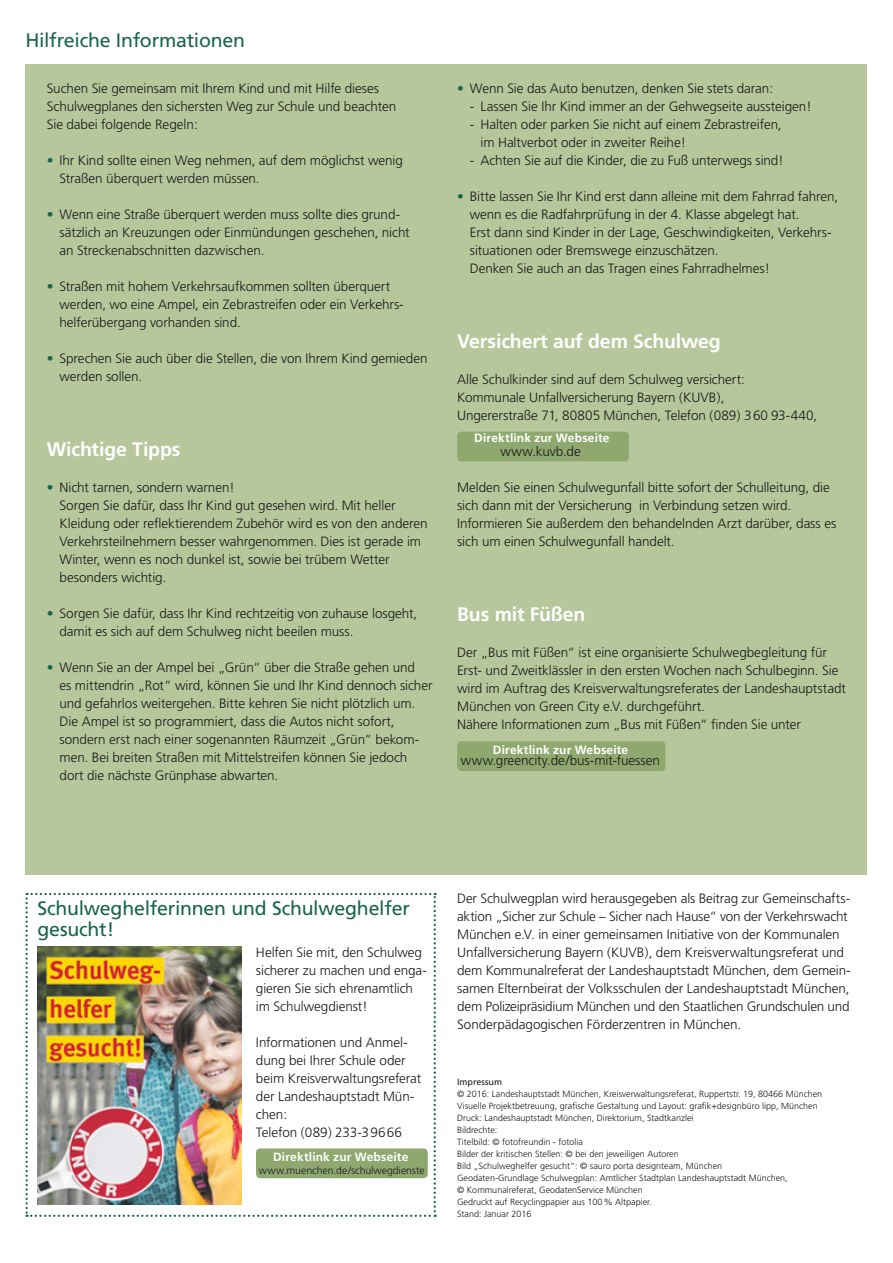
<style>
.page{position:relative;width:893px;height:1263px;background:#fff}
.page>*{position:absolute;margin:0;border:0;box-sizing:border-box;transform-origin:0 0}
.t1{font:19.5px/21px "Frutiger";letter-spacing:-.01em;color:#19654c}
.t2{font:700 19.5px "Frutiger";letter-spacing:-.005em;color:#fff}
.t3{font:300 13.5px/18px "Frutiger";letter-spacing:-.005em;color:#1a1a18}
.t4{font:700 12px "Frutiger";letter-spacing:.01em;color:#fff}
.t5{font:300 10.5px "Frutiger";letter-spacing:-.005em;color:#1a1a18}
.t6{font:300 9px/12px "Frutiger";color:#1a1a18}
.t7{font:9px "Frutiger";color:#1a1a18}
.s1{color:#19654c}
</style>
<div class="page">
<div style="left:26px;top:65px;width:841px;height:810px;background:#b7c79c"></div>
<div style="left:457px;top:741px;width:208px;height:30px;background:#8fa870;border-radius:4px"></div>
<div style="left:457px;top:432px;width:172px;height:29px;background:#8fa870;border-radius:4px"></div>
<img style="left:26px;top:893px;width:410px;height:324px">
<h1 class="t1" style="left:26px;top:29px;width:221px">Hilfreiche Informationen</h1>
<p class="t3" style="left:47px;top:80px;width:351px">Suchen Sie gemeinsam mit Ihrem Kind und mit Hilfe dieses<br>Schulwegplanes den sichersten Weg zur Schule und beachten<br>Sie dabei folgende Regeln:</p>
<p class="t3" style="left:60px;top:152px;width:345px;text-indent:-13px"><span class="s1">•</span> Ihr Kind sollte einen Weg nehmen, auf dem möglichst wenig<br>Straßen überquert werden müssen.</p>
<p class="t3" style="left:60px;top:206px;width:352px;text-indent:-13px"><span class="s1">•</span> Wenn eine Straße überquert werden muss sollte dies grund&shy;sätzlich an Kreuzungen oder Einmündungen geschehen, nicht an Streckenabschnitten dazwischen.</p>
<p class="t3" style="left:60px;top:278px;width:346px;text-indent:-13px"><span class="s1">•</span> Straßen mit hohem Verkehrsaufkommen sollten überquert werden, wo eine Ampel, ein Zebrastreifen oder ein Verkehrs&shy;helferübergang vorhanden sind.</p>
<p class="t3" style="left:60px;top:350px;width:370px;text-indent:-13px"><span class="s1">•</span> Sprechen Sie auch über die Stellen, die von Ihrem Kind gemieden werden sollen.</p>
<h1 class="t2" style="left:47px;top:438px;width:135px">Wichtige Tipps</h1>
<p class="t3" style="left:60px;top:479px;width:370px;text-indent:-13px"><span class="s1">•</span> Nicht tarnen, sondern warnen!<br>Sorgen Sie dafür, dass Ihr Kind gut gesehen wird. Mit heller Kleidung oder reflektierendem Zubehör wird es von den anderen Verkehrsteilnehmern besser wahrgenommen. Dies ist gerade im Winter, wenn es noch dunkel ist, sowie bei trübem Wetter besonders wichtig.</p>
<p class="t3" style="left:60px;top:605px;width:359px;text-indent:-13px"><span class="s1">•</span> Sorgen Sie dafür, dass Ihr Kind rechtzeitig von zuhause losgeht, damit es sich auf dem Schulweg nicht beeilen muss.</p>
<p class="t3" style="left:60px;top:659px;width:374px;text-indent:-13px"><span class="s1">•</span> Wenn Sie an der Ampel bei „Grün“ über die Straße gehen und<br>es mittendrin „Rot“ wird, können Sie und Ihr Kind dennoch sicher und gefahrlos weitergehen. Bitte kehren Sie nicht plötzlich um.<br>Die Ampel ist so programmiert, dass die Autos nicht sofort, sondern erst nach einer sogenannten Räumzeit „Grün“ bekom&shy;men. Bei breiten Straßen mit Mittelstreifen können Sie jedoch dort die nächste Grünphase abwarten.</p>
<p class="t3" style="left:457px;top:80px;width:318px"><span class="s1">•</span> Wenn Sie das Auto benutzen, denken Sie stets daran:</p>
<p class="t3" style="left:470px;top:98px;width:343px">- Lassen Sie Ihr Kind immer an der Gehwegseite aussteigen!</p>
<p class="t3" style="left:480px;top:116px;width:303px;text-indent:-11px">- Halten oder parken Sie nicht auf einem Zebrastreifen, im Haltverbot oder in zweiter Reihe!</p>
<p class="t3" style="left:470px;top:152px;width:315px">- Achten Sie auf die Kinder, die zu Fuß unterwegs sind!</p>
<p class="t3" style="left:470px;top:188px;width:370px;text-indent:-13px"><span class="s1">•</span> Bitte lassen Sie Ihr Kind erst dann alleine mit dem Fahrrad fahren, wenn es die Radfahrprüfung in der 4. Klasse abgelegt hat.<br>Erst dann sind Kinder in der Lage, Geschwindigkeiten, Verkehrs&shy;situationen oder Bremswege einzuschätzen.<br>Denken Sie auch an das Tragen eines Fahrradhelmes!</p>
<h1 class="t2" style="left:457px;top:330px;width:265px">Versichert auf dem Schulweg</h1>
<p class="t3" style="left:457px;top:371px;width:362px">Alle Schulkinder sind auf dem Schulweg versichert:<br>Kommunale Unfallversicherung Bayern (KUVB),<br>Ungererstraße 71, 80805 München, Telefon (089) 360 93-440,</p>
<p class="t3" style="left:501px;top:443px;width:82px">www.kuvb.de</p>
<p class="t3" style="left:457px;top:479px;width:381px">Melden Sie einen Schulwegunfall bitte sofort der Schulleitung, die sich dann mit der Versicherung in Verbindung setzen wird.<br>Informieren Sie außerdem den behandelnden Arzt darüber, dass es sich um einen Schulwegunfall handelt.</p>
<p class="t4" style="left:474px;top:431px;width:137px">Direktlink zur Webseite</p>
<h1 class="t2" style="left:457px;top:603px;width:130px">Bus mit Füßen</h1>
<p class="t3" style="left:457px;top:644px;width:390px">Der „Bus mit Füßen“ ist eine organisierte Schulwegbegleitung für Erst- und Zweitklässler in den ersten Wochen nach Schulbeginn. Sie wird im Auftrag des Kreisverwaltungsreferates der Landeshauptstadt München von Green City e.V. durchgeführt.<br>Nähere Informationen zum „Bus mit Füßen“ finden Sie unter</p>
<p class="t3" style="left:461px;top:752px;width:201px">www.greencity.de/bus-mit-fuessen</p>
<p class="t4" style="left:493px;top:742px;width:137px">Direktlink zur Webseite</p>
<h1 class="t1" style="left:37px;top:897px;width:374px">Schulweghelferinnen und Schulweghelfer gesucht!</h1>
<p class="t3" style="left:256px;top:944px;width:173px">Helfen Sie mit, den Schulweg sicherer zu machen und enga&shy;gieren Sie sich ehrenamtlich im Schulwegdienst!</p>
<p class="t3" style="left:256px;top:1034px;width:167px">Informationen und Anmel&shy;dung bei Ihrer Schule oder beim Kreisverwaltungsreferat der Landeshauptstadt Mün&shy;chen:<br>Telefon (089) 233-39666</p>
<p class="t5" style="left:259px;top:1164px;width:167px">www.muenchen.de/schulwegdienste</p>
<p class="t4" style="left:273px;top:1149px;width:137px">Direktlink zur Webseite</p>
<p class="t3" style="left:457px;top:890px;width:395px">Der Schulwegplan wird herausgegeben als Beitrag zur Gemeinschafts&shy;aktion „Sicher zur Schule – Sicher nach Hause“ von der Verkehrswacht München e.V. in einer gemeinsamen Initiative von der Kommunalen Unfallversicherung Bayern (KUVB), dem Kreisverwaltungsreferat und dem Kommunalreferat der Landeshauptstadt München, dem Gemein&shy;samen Elternbeirat der Volksschulen der Landeshauptstadt München, dem Polizeipräsidium München und den Staatlichen Grundschulen und Sonderpädagogischen Förderzentren in München.</p>
<p class="t7" style="left:457px;top:1076px;width:47px">Impressum</p>
<p class="t6" style="left:457px;top:1088px;width:367px">© 2016: Landeshauptstadt München, Kreisverwaltungsreferat, Ruppertstr. 19, 80466 München Visuelle Projektbetreuung, grafische Gestaltung und Layout: grafik+designbüro lipp, München Druck: Landeshauptstadt München, Direktorium, Stadtkanzlei<br>Bildrechte:<br>Titelbild: © fotofreundin - fotolia<br>Bilder der kritischen Stellen: © bei den jeweiligen Autoren<br>Bild „Schulweghelfer gesucht“: © sauro porta designteam, München<br>Geodaten-Grundlage Schulwegplan: Amtlicher Stadtplan Landeshauptstadt München,<br>© Kommunalreferat, GeodatenService München<br>Gedruckt auf Recyclingpapier aus 100% Altpapier.<br>Stand: Januar 2016</p>
</div>
